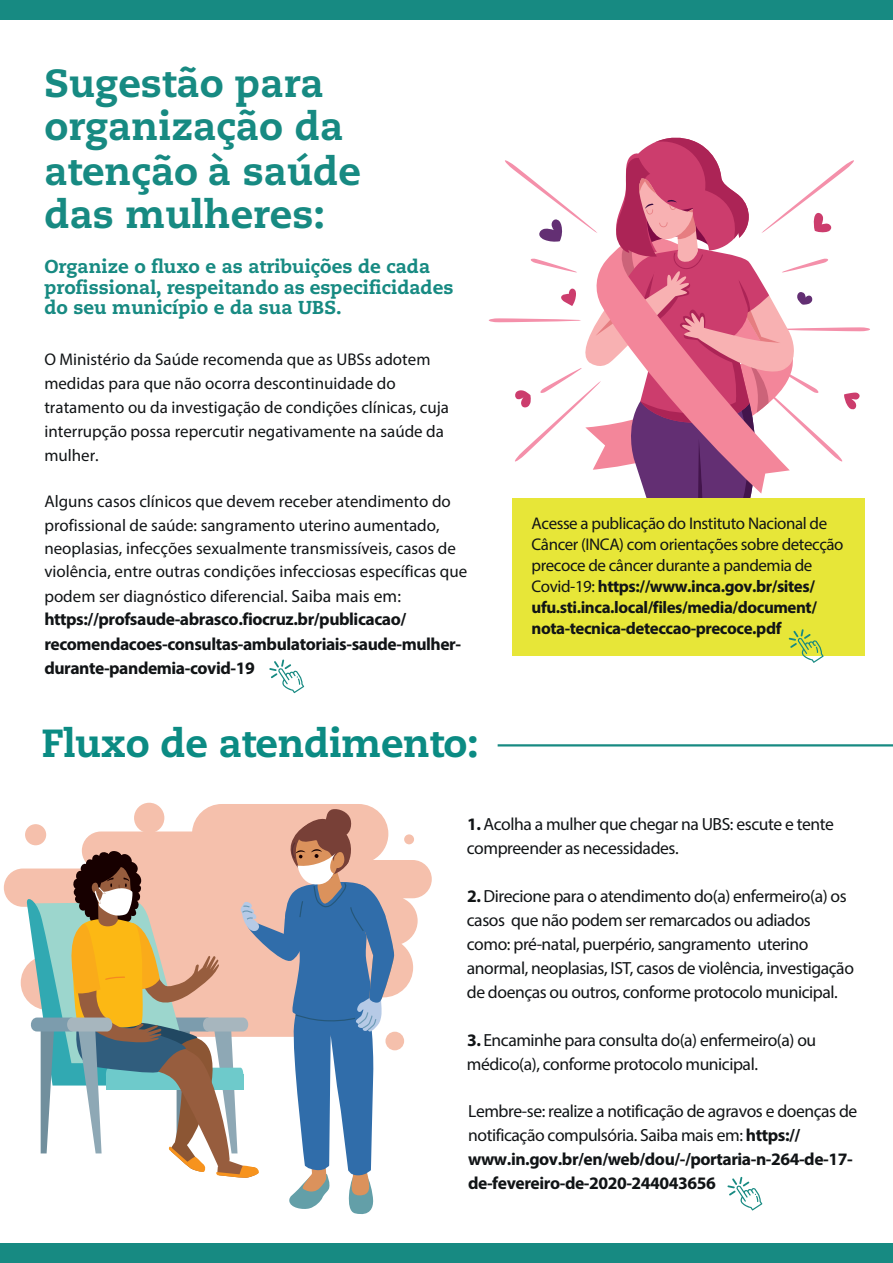
<style>
.page{position:relative;width:893px;height:1263px;background:#fff}
.page>*{position:absolute;margin:0;border:0;box-sizing:border-box;transform-origin:0 0}
.t1{font:800 39.15px/43.7px "Caecilia";color:#178a82}
.t2{font:800 39.15px "Caecilia LT Std";letter-spacing:-.01em;color:#0b8b83}
.t3{font:800 18.75px/20.1px "Caecilia";color:#178a82}
.t4{font:17.55px/24px "Myriad Pro";letter-spacing:-.025em;color:#111416}
.t5{font:700 17.55px/24px "Myriad Pro";letter-spacing:-.025em;color:#111416}
.t6{font:16.95px/24px "Myriad Pro";color:#111416}
.t7{font:16.95px/20.9px "Myriad Pro";letter-spacing:-.025em;color:#111416}
.s1{font-size:17.55px}
.s2{font-weight:700}
.s3{font-weight:400}
</style>
<div class="page">
<div style="left:134px;top:803px;width:30px;height:30px;background:#f5c0ac;border-radius:50%"></div>
<div style="left:385px;top:1032px;width:19px;height:18px;background:#f5c0ac;border-radius:50%"></div>
<svg style="left:4px;top:804px;width:428px;height:232px"></svg>
<div style="left:0;top:1244px;width:893px;height:19px;background:#178a82"></div>
<svg style="left:269px;top:659px;width:35px;height:34px"></svg>
<div style="left:0;top:0;width:893px;height:19px;background:#178a82"></div>
<svg style="left:489px;top:137px;width:381px;height:387px"></svg>
<div style="left:513px;top:499px;width:352px;height:157px;background:#e7e638"></div>
<hr style="left:498px;top:744px;width:395px;height:2px;background:#178a82">
<svg style="left:727px;top:1177px;width:35px;height:33px"></svg>
<svg style="left:26px;top:808px;width:368px;height:406px"></svg>
<svg style="left:789px;top:629px;width:35px;height:34px"></svg>
<h1 class="t1" style="left:44px;top:62px;width:318px">Sugestão para organização da atenção à saúde das mulheres:</h1>
<p class="t3" style="left:44px;top:257px;width:411px">Organize o fluxo e as atribuições de cada profissional, respeitando as especificidades do seu município e da sua UBS.</p>
<p class="t6" style="left:44px;top:347px;width:406px">O Ministério da Saúde recomenda que as UBSs adotem medidas para que não ocorra descontinuidade do tratamento ou da investigação de condições clínicas, cuja interrupção possa repercutir negativamente na saúde da mulher.</p>
<p class="t6" style="left:44px;top:489px;width:424px;line-height:23.5px">Alguns casos clínicos que devem receber atendimento do profissional de saúde: sangramento uterino aumentado, neoplasias, infecções sexualmente transmissíveis, casos de violência, entre outras condições infecciosas específicas que podem ser diagnóstico diferencial. <span class="s1">Saiba mais em:</span></p>
<p class="t5" style="left:44px;top:606px;width:418px">https://profsaude-abrasco.fiocruz.br/publicacao/ recomendacoes-consultas-ambulatoriais-saude-mulher&shy;durante-pandemia-covid-19</p>
<h1 class="t2" style="left:41px;top:719px;width:439px">Fluxo de atendimento:</h1>
<p class="t7" style="left:531px;top:513px;width:313px">Acesse a publicação do Instituto Nacional de Câncer (INCA) com orientações sobre detecção precoce de câncer durante a pandemia de Covid-19: <span class="s2">https://www.inca.gov.br/sites/ ufu.sti.inca.local/files/media/document/ nota-tecnica-deteccao-precoce.pdf</span></p>
<p class="t4" style="left:467px;top:812px;width:369px"><span class="s2">1.</span>Acolha a mulher que chegar na UBS: escute e tente compreender as necessidades.</p>
<p class="t4" style="left:467px;top:884px;width:389px"><span class="s2">2.</span>Direcione para o atendimento do(a) enfermeiro(a) os casos que não podem ser remarcados ou adiados como: pré-natal, puerpério, sangramento uterino anormal, neoplasias, IST, casos de violência, investigação de doenças ou outros, conforme protocolo municipal.</p>
<p class="t4" style="left:467px;top:1028px;width:351px"><span class="s2">3.</span> Encaminhe para consulta do(a) enfermeiro(a) ou médico(a), conforme protocolo municipal.</p>
<p class="t5" style="left:468px;top:1098px;width:391px"><span class="s3">Lembre-se: realize a notificação de agravos e doenças de notificação compulsória. Saiba mais em:</span> https:// www.in.gov.br/en/web/dou/-/portaria-n-264-de-17- de-fevereiro-de-2020-244043656</p>
</div>
